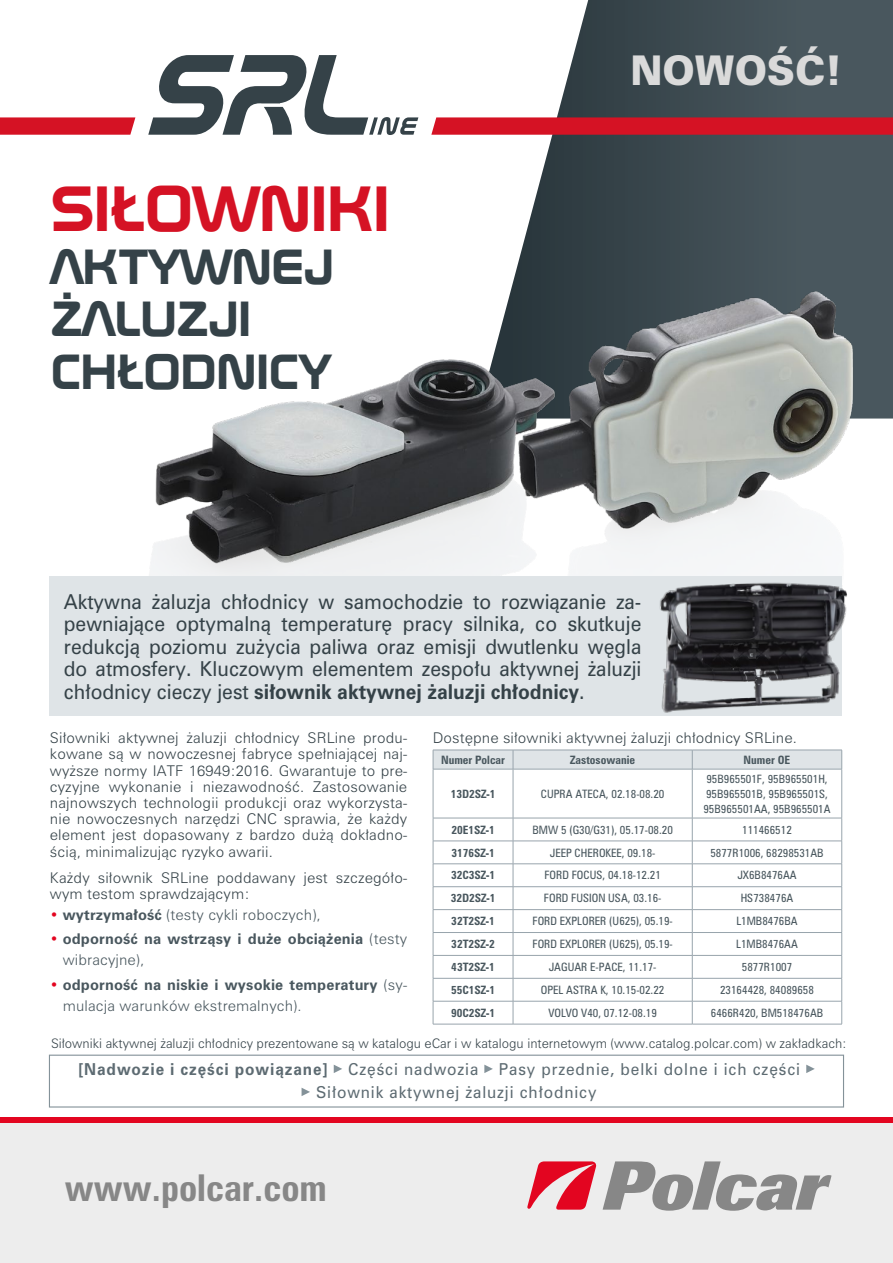
<style>
.page{position:relative;width:893px;height:1263px;background:#fff}
.page>*{position:absolute;margin:0;border:0;box-sizing:border-box;transform-origin:0 0}
.t1{font:37.35px "Zurich Blk PL";color:#dadada;scale:.96 1}
.t2{font:700 33.6px "Zurich Cn PL";color:#878787}
.t3{font:33px "Space Bd PL";letter-spacing:.02em;color:#d51224}
.t4{font:25.5px/52.5px "Space Bd PL";letter-spacing:.02em;color:#354248}
.t5{font:18.75px/22.5px "Zurich PL";color:#354248;text-align:justify;scale:.95 1}
.t6{font:15px "Zurich PL";letter-spacing:.06em;color:#5d6b72;scale:.95 1}
.t7{font:700 15px "Zurich PL";letter-spacing:.06em;color:#5d6b72;scale:.95 1}
.t8{font:13.5px/16.2px "Zurich Lt PL";letter-spacing:.01em;color:#354248;text-align:justify}
.Styl_akapitowy_1{font:700 13.5px/21px "Zurich PL";letter-spacing:.01em;color:#49575e}
.Styl_akapitowy_1-2{font:13.5px "Zurich Lt PL";letter-spacing:.01em;color:#49575e}
.t9{font:12px "Zurich Lt PL";color:#354248}
.t10{font:10.5px/15px "Zurich Cn PL";color:#49575e}
.t11{font:700 10.5px "Zurich Cn PL";color:#49575e}
.s1{font-weight:700}
.s2{color:#e30520}
.s3{font-family:"Zurich PL";font-weight:700}
.s4{font-family:"Zurich Lt PL";font-weight:400;color:#e30520}
.s5{font-family:"Zurich Lt PL";font-weight:400}
</style>
<div class="page">
<svg style="left:514px;top:0;width:379px;height:418px;background:#515d63"></svg>
<svg style="left:0;top:117px;width:135px;height:18px;background:#d71f30"></svg>
<svg style="left:431px;top:117px;width:462px;height:18px;background:#d11729"></svg>
<svg style="left:148px;top:55px;width:270px;height:80px"></svg>
<div style="left:49px;top:1054px;width:795px;height:53px;background:#fff;border:1px solid #849299"></div>
<svg style="left:334px;top:1065px;width:8px;height:8px"></svg>
<svg style="left:484px;top:1064px;width:9px;height:9px"></svg>
<svg style="left:806px;top:1064px;width:9px;height:9px"></svg>
<svg style="left:302px;top:1088px;width:8px;height:8px"></svg>
<div style="left:0;top:1123px;width:893px;height:140px;background:#ededed"></div>
<div style="left:0;top:1117px;width:893px;height:6px;background:#e30520"></div>
<svg style="left:603px;top:1161px;width:228px;height:50px"></svg>
<svg style="left:527px;top:1161px;width:70px;height:48px"></svg>
<img style="left:150px;top:276px;width:716px;height:298px">
<svg style="left:434px;top:770px;width:407px;height:254px"></svg>
<svg style="left:433px;top:750px;width:409px;height:19px;background:#dbe0e3"></svg>
<hr style="left:433px;top:769px;width:80px;height:1px;background:#98a4ac">
<hr style="left:433px;top:769px;width:1px;height:49px;background:#98a4ac">
<hr style="left:513px;top:769px;width:179px;height:1px;background:#98a4ac">
<hr style="left:513px;top:769px;width:1px;height:49px;background:#98a4ac">
<hr style="left:692px;top:769px;width:150px;height:1px;background:#98a4ac">
<hr style="left:692px;top:769px;width:1px;height:49px;background:#98a4ac">
<hr style="left:841px;top:769px;width:1px;height:49px;background:#98a4ac">
<hr style="left:433px;top:818px;width:80px;height:1px;background:#98a4ac">
<hr style="left:513px;top:818px;width:179px;height:1px;background:#98a4ac">
<hr style="left:692px;top:818px;width:150px;height:1px;background:#98a4ac">
<hr style="left:433px;top:841px;width:80px;height:1px;background:#98a4ac">
<hr style="left:513px;top:841px;width:179px;height:1px;background:#98a4ac">
<hr style="left:692px;top:841px;width:150px;height:1px;background:#98a4ac">
<hr style="left:433px;top:863px;width:80px;height:1px;background:#98a4ac">
<hr style="left:513px;top:863px;width:179px;height:1px;background:#98a4ac">
<hr style="left:692px;top:863px;width:150px;height:1px;background:#98a4ac">
<hr style="left:433px;top:886px;width:80px;height:1px;background:#98a4ac">
<hr style="left:513px;top:886px;width:179px;height:1px;background:#98a4ac">
<hr style="left:692px;top:886px;width:150px;height:1px;background:#98a4ac">
<hr style="left:433px;top:909px;width:80px;height:1px;background:#98a4ac">
<hr style="left:513px;top:909px;width:179px;height:1px;background:#98a4ac">
<hr style="left:692px;top:909px;width:150px;height:1px;background:#98a4ac">
<hr style="left:433px;top:932px;width:80px;height:1px;background:#98a4ac">
<hr style="left:513px;top:932px;width:179px;height:1px;background:#98a4ac">
<hr style="left:692px;top:932px;width:150px;height:1px;background:#98a4ac">
<hr style="left:433px;top:955px;width:80px;height:1px;background:#98a4ac">
<hr style="left:513px;top:955px;width:179px;height:1px;background:#98a4ac">
<hr style="left:692px;top:955px;width:150px;height:1px;background:#98a4ac">
<hr style="left:433px;top:978px;width:80px;height:1px;background:#98a4ac">
<hr style="left:513px;top:978px;width:179px;height:1px;background:#98a4ac">
<hr style="left:692px;top:978px;width:150px;height:1px;background:#98a4ac">
<hr style="left:433px;top:1001px;width:80px;height:1px;background:#98a4ac">
<svg style="left:433px;top:818px;width:1px;height:206px"></svg>
<hr style="left:513px;top:1001px;width:179px;height:1px;background:#98a4ac">
<svg style="left:513px;top:818px;width:1px;height:206px"></svg>
<hr style="left:692px;top:1001px;width:150px;height:1px;background:#98a4ac">
<svg style="left:692px;top:818px;width:1px;height:206px"></svg>
<svg style="left:841px;top:818px;width:1px;height:206px"></svg>
<hr style="left:433px;top:1024px;width:80px;height:1px;background:#98a4ac">
<hr style="left:513px;top:1024px;width:179px;height:1px;background:#98a4ac">
<hr style="left:692px;top:1024px;width:150px;height:1px;background:#98a4ac">
<div style="left:50px;top:577px;width:792px;height:139px;background:#dfe4e7"></div>
<img style="left:660px;top:582px;width:187px;height:131px">
<p class="t3" style="left:51px;top:200px;width:340px">SIŁOWNIKI</p>
<p class="t4" style="left:51px;top:249px;width:284px">AKTYWNEJ<br>ŻALUZJI<br>CHŁODNICY</p>
<p class="t1" style="left:630px;top:45px;width:222px">NOWOŚĆ!</p>
<p class="t5" style="left:64px;top:590px;width:610px">Aktywna żaluzja chłodnicy w samochodzie to rozwiązanie za&shy;pewniające optymalną temperaturę pracy silnika, co skutkuje redukcją poziomu zużycia paliwa oraz emisji dwutlenku węgla do atmosfery. Kluczowym elementem zespołu aktywnej żaluzji chłodnicy cieczy jest <span class="s1">siłownik aktywnej żaluzji chłodnicy</span>.</p>
<p class="t8" style="left:50px;top:730px;width:359px">Siłowniki aktywnej żaluzji chłodnicy SRLine produ&shy;kowane są w nowoczesnej fabryce spełniającej naj&shy;wyższe normy IATF 16949:2016. Gwarantuje to pre&shy;cyzyjne wykonanie i niezawodność. Zastosowanie najnowszych technologii produkcji oraz wykorzysta&shy;nie nowoczesnych narzędzi CNC sprawia, że każdy element jest dopasowany z bardzo dużą dokładno&shy;ścią, minimalizując ryzyko awarii.</p>
<p class="t8" style="left:50px;top:869px;width:359px">Każdy siłownik SRLine poddawany jest szczegóło&shy;wym testom sprawdzającym:</p>
<p class="Styl_akapitowy_1-2" style="left:50px;top:905px;width:272px"><span class="s2">•</span> <span class="s3">wytrzymałość</span> (testy cykli roboczych),</p>
<p class="Styl_akapitowy_1" style="left:63px;top:928px;width:346px;text-indent:-13px"><span class="s4">•</span> odporność na wstrząsy i duże obciążenia <span class="s5">(testy wibracyjne),</span></p>
<p class="Styl_akapitowy_1" style="left:63px;top:974px;width:346px;text-indent:-13px"><span class="s4">•</span> odporność na niskie i wysokie temperatury <span class="s5">(sy&shy;mulacja warunków ekstremalnych).</span></p>
<p class="t8" style="left:433px;top:730px;width:366px">Dostępne siłowniki aktywnej żaluzji chłodnicy SRLine.</p>
<p class="t11" style="left:441px;top:753px;width:66px">Numer Polcar</p>
<p class="t11" style="left:570px;top:753px;width:66px">Zastosowanie</p>
<p class="t11" style="left:744px;top:753px;width:48px">Numer OE</p>
<p class="t11" style="left:451px;top:787px;width:46px">13D2SZ-1</p>
<p class="t10" style="left:541px;top:786px;width:125px">CUPRA ATECA, 02.18-08.20</p>
<p class="t10" style="left:703px;top:771px;width:129px">95B965501F, 95B965501H,<br>95B965501B, 95B965501S,<br>95B965501AA, 95B965501A</p>
<p class="t11" style="left:451px;top:822px;width:45px">20E1SZ-1</p>
<p class="t10" style="left:532px;top:822px;width:142px">BMW 5 (G30/G31), 05.17-08.20</p>
<p class="t10" style="left:742px;top:822px;width:51px">111466512</p>
<p class="t11" style="left:451px;top:845px;width:45px">3176SZ-1</p>
<p class="t10" style="left:550px;top:845px;width:107px">JEEP CHEROKEE, 09.18-</p>
<p class="t10" style="left:710px;top:845px;width:115px">5877R1006, 68298531AB</p>
<p class="t11" style="left:451px;top:868px;width:46px">32C3SZ-1</p>
<p class="t10" style="left:544px;top:868px;width:118px">FORD FOCUS, 04.18-12.21</p>
<p class="t10" style="left:737px;top:868px;width:61px">JX6B8476AA</p>
<p class="t11" style="left:451px;top:891px;width:46px">32D2SZ-1</p>
<p class="t10" style="left:544px;top:891px;width:119px">FORD FUSION USA, 03.16-</p>
<p class="t10" style="left:741px;top:891px;width:54px">HS738476A</p>
<p class="t11" style="left:451px;top:914px;width:45px">32T2SZ-1</p>
<p class="t10" style="left:532px;top:913px;width:142px">FORD EXPLORER (U625), 05.19-</p>
<p class="t10" style="left:736px;top:913px;width:63px">L1MB8476BA</p>
<p class="t11" style="left:451px;top:937px;width:45px">32T2SZ-2</p>
<p class="t10" style="left:532px;top:936px;width:142px">FORD EXPLORER (U625), 05.19-</p>
<p class="t10" style="left:736px;top:936px;width:63px">L1MB8476AA</p>
<p class="t11" style="left:451px;top:960px;width:45px">43T2SZ-1</p>
<p class="t10" style="left:549px;top:959px;width:109px">JAGUAR E-PACE, 11.17-</p>
<p class="t10" style="left:742px;top:959px;width:52px">5877R1007</p>
<p class="t11" style="left:451px;top:983px;width:46px">55C1SZ-1</p>
<p class="t10" style="left:541px;top:982px;width:125px">OPEL ASTRA K, 10.15-02.22</p>
<p class="t10" style="left:720px;top:982px;width:95px">23164428, 84089658</p>
<p class="t11" style="left:451px;top:1006px;width:46px">90C2SZ-1</p>
<p class="t10" style="left:548px;top:1005px;width:110px">VOLVO V40, 07.12-08.19</p>
<p class="t10" style="left:711px;top:1005px;width:114px">6466R420, BM518476AB</p>
<p class="t9" style="left:51px;top:1036px;width:797px">Siłowniki aktywnej żaluzji chłodnicy prezentowane są w katalogu eCar i w katalogu internetowym (www.catalog.polcar.com) w zakładkach:</p>
<p class="t7" style="left:78px;top:1059px;width:264px">[Nadwozie i części powiązane]</p>
<p class="t6" style="left:348px;top:1059px;width:138px">Części nadwozia</p>
<p class="t6" style="left:499px;top:1059px;width:319px">Pasy przednie, belki dolne i ich części</p>
<p class="t6" style="left:316px;top:1082px;width:297px">Siłownik aktywnej żaluzji chłodnicy</p>
<p class="t2" style="left:65px;top:1165px;width:264px">www.polcar.com</p>
</div>
